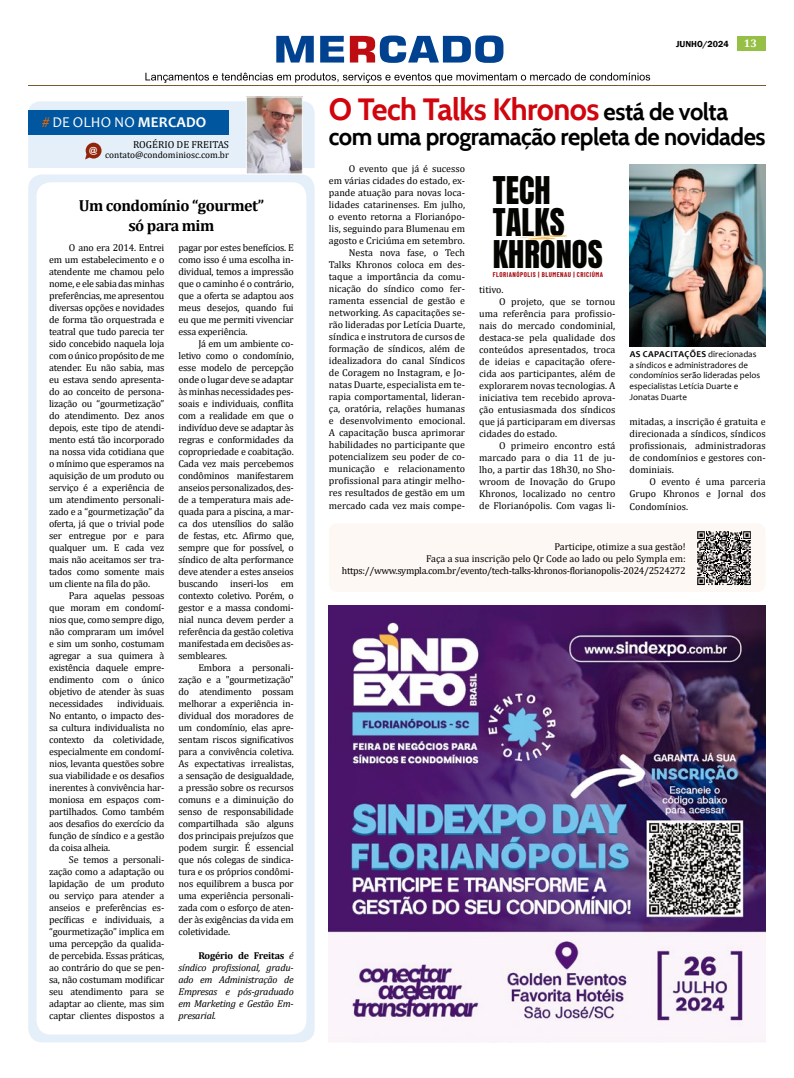
<style>
.page{position:relative;width:794px;height:1078px;background:#fff}
.page>*{position:absolute;margin:0;border:0;box-sizing:border-box;transform-origin:0 0}
.t1{font:32.5px/32px "Anton";color:#040400}
.t2{font:700 30.6px "Cabin";letter-spacing:-.02em;color:#d0050d}
.t3{font:700 23.8px "Cabin";letter-spacing:-.02em;color:#000}
.t4{font:700 16px/20px "Cambria";letter-spacing:-.03em;color:#000;text-align:center}
.t5{font:15px "Candara";letter-spacing:.01em;color:#fff}
.t6{font:700 11px "Cambria";color:#fff}
.t7{font:10.2px "Cambria";color:#000}
.t8{font:10px/12px "Cambria";color:#000;text-align:justify}
.t9{font:10px/12px "Cambria";letter-spacing:-.03em;color:#000;text-align:right}
.t10{font:italic 10px/12px "Cambria";letter-spacing:-.02em;color:#000;text-align:justify}
.t11{font:9.4px "Cambria";color:#000}
.t12{font:9px/10.8px "Candara";color:#000}
.t13{font:600 9px "Franklin Gothic";color:#000}
.t14{font:700 8.4px "Arial";color:#fff}
.t15{font:700 6.8px "Barlow Condensed";letter-spacing:.07em;color:#a91116}
.s1{color:#e86500}
.s2{font-weight:700}
.s3{font-weight:700;font-style:normal}
.s4{font-size:23.8px;color:#000}
</style>
<div class="page">
<svg style="left:276px;top:36px;width:38px;height:26px"></svg>
<svg style="left:320px;top:36px;width:24px;height:26px"></svg>
<svg style="left:350px;top:36px;width:153px;height:27px"></svg>
<svg style="left:145px;top:73px;width:505px;height:10px"></svg>
<hr style="left:28px;top:85px;width:737px;height:1px;background:#775935">
<div style="left:28px;top:174px;width:287px;height:868px;background:#e5eff9;border-radius:14px"></div>
<div style="left:36px;top:182px;width:270px;height:852px;background:#fff;border-radius:14px"></div>
<img style="left:248px;top:98px;width:53px;height:74px">
<div style="left:246px;top:96px;width:57px;height:78px;border:1px solid #fff"></div>
<svg style="left:28px;top:101px;width:287px;height:67px;background:#a0b7ce"></svg>
<div style="left:737px;top:36px;width:28px;height:14px;background:#96c045"></div>
<img style="left:329px;top:605px;width:436px;height:437px">
<img style="left:629px;top:164px;width:136px;height:182px">
<svg style="left:519px;top:235px;width:48px;height:4px"></svg>
<div style="left:329px;top:523px;width:436px;height:69px;background:#fef8f5;border-radius:9px"></div>
<img style="left:697px;top:531px;width:54px;height:54px">
<h3 class="t5" style="left:42px;top:112px;width:166px"><span class="s1">#</span> DE OLHO NO <span class="s2">MERCADO</span></h3>
<p class="t14" style="left:89px;top:144px;width:10px">@</p>
<p class="t7" style="left:133px;top:138px;width:97px">ROGÉRIO DE FREITAS</p>
<p class="t11" style="left:105px;top:149px;width:125px">contato@condominiosc.com.br</p>
<h3 class="t4" style="left:79px;top:195px;width:187px">Um condomínio “gourmet” só para mim</h3>
<p class="t8" style="left:49px;top:241px;width:117px;text-indent:20px">O ano era 2014. Entrei em um estabelecimento e o atendente me chamou pelo nome, e ele sabia das minhas preferências, me apresentou diversas opções e novidades de forma tão orquestrada e teatral que tudo parecia ter sido concebido naquela loja com o único propósito de me atender. Eu não sabia, mas eu estava sendo apresenta&shy;do ao conceito de persona&shy;lização ou “gourmetização” do atendimento. Dez anos depois, este tipo de atendi&shy;mento está tão incorporado na nossa vida cotidiana que o mínimo que esperamos na aquisição de um produto ou serviço é a experiência de um atendimento personali&shy;zado e a “gourmetização” da oferta, já que o trivial pode ser entregue por e para qualquer um. E cada vez mais não aceitamos ser tra&shy;tados como somente mais um cliente na fila do pão.</p>
<p class="t8" style="left:49px;top:589px;width:117px;text-indent:20px">Para aquelas pessoas que moram em condomí&shy;nios que, como sempre digo, não compraram um imóvel e sim um sonho, costumam agregar a sua quimera à existência daquele empre&shy;endimento com o único objetivo de atender às suas necessidades</p>
<p class="t8" style="left:49px;top:697px;width:117px;text-indent:68px">individuais.<br>No entanto, o impacto des&shy;sa cultura individualista no contexto da coletividade, especialmente em condomí&shy;nios, levanta questões sobre sua viabilidade e os desafios inerentes à convivência har&shy;moniosa em espaços com&shy;partilhados. Como também aos desafios do exercício da função de síndico e a gestão da coisa alheia.</p>
<p class="t8" style="left:49px;top:853px;width:117px;text-indent:20px">Se temos a personali&shy;zação como a adaptação ou lapidação de um produto ou serviço para atender a anseios e preferências es&shy;pecíficas e individuais, a “gourmetização” implica em uma percepção da qualida&shy;de percebida. Essas práticas, ao contrário do que se pen&shy;sa, não costumam modificar seu atendimento para se adaptar ao cliente, mas sim captar clientes dispostos a</p>
<p class="t8" style="left:178px;top:241px;width:117px">pagar por estes benefícios. E como isso é uma escolha in&shy;dividual, temos a impressão que o caminho é o contrário, que a oferta se adaptou aos meus desejos, quando fui eu que me permiti vivenciar essa experiência.</p>
<p class="t8" style="left:178px;top:337px;width:117px;text-indent:20px">Já em um ambiente co&shy;letivo como o condomínio, esse modelo de percepção onde o lugar deve se adaptar às minhas necessidades pes&shy;soais e individuais, conflita com a realidade em que o indivíduo deve se adaptar às regras e conformidades da copropriedade e coabitação.<br>Cada vez mais percebemos condôminos manifestarem anseios personalizados, des&shy;de a temperatura mais ade&shy;quada para a piscina, a mar&shy;ca dos utensílios do salão de festas, etc. Afirmo que, sempre que for possível, o síndico de alta performance deve atender a estes anseios buscando inseri-los em contexto coletivo. Porém, o gestor e a massa condomi&shy;nial nunca devem perder a referência da gestão coletiva manifestada em decisões as&shy;sembleares.</p>
<p class="t8" style="left:178px;top:661px;width:117px;text-indent:20px">Embora a personali&shy;zação e a "gourmetização" do atendimento possam melhorar a experiência in&shy;dividual dos moradores de um condomínio, elas apre&shy;sentam riscos significativos para a convivência coletiva.<br>As expectativas irrealistas, a sensação de desigualdade, a pressão sobre os recursos comuns e a diminuição do senso de responsabilidade compartilhada são alguns dos principais prejuízos que podem surgir. É essencial que nós colegas de sindica&shy;tura e os próprios condômi&shy;nos equilibrem a busca por uma experiência personali&shy;zada com o esforço de aten&shy;der às exigências da vida em coletividade.</p>
<p class="t10" style="left:178px;top:949px;width:117px;text-indent:20px"><span class="s3">Rogério de Freitas</span> é síndico profissional, gradu&shy;ado em Administração de Empresas e pós-graduado em Marketing e Gestão Em&shy;presarial.</p>
<p class="t13" style="left:676px;top:39px;width:54px">JUNHO/2024</p>
<p class="t6" style="left:744px;top:36px;width:15px">13</p>
<h2 class="t2" style="left:329px;top:90px;width:401px">O Tech Talks Khronos <span class="s4">está de volta</span></h2>
<h3 class="t3" style="left:329px;top:122px;width:438px">com uma programação repleta de novidades</h3>
<p class="t8" style="left:329px;top:163px;width:138px;text-align:right">O evento que já é sucesso<br>em várias cidades do estado, ex&shy;pande atuação para novas loca&shy;lidades catarinenses. Em julho, o evento retorna a Florianópo&shy;lis, seguindo para Blumenau em agosto e Criciúma em setembro.<br>Nesta nova fase, o Tech<br>Talks Khronos coloca em des&shy;taque a importância da comu&shy;nicação do síndico como fer&shy;ramenta essencial de gestão e networking. As capacitações se&shy;rão lideradas por Letícia Duarte, síndica e instrutora de cursos de formação de síndicos, além de idealizadora do canal Síndicos de Coragem no Instagram, e Jo&shy;natas Duarte, especialista em te&shy;rapia comportamental, lideran&shy;ça, oratória, relações humanas e desenvolvimento emocional.<br>A capacitação busca aprimorar habilidades no participante que potencializem seu poder de co&shy;municação e relacionamento profissional para atingir melho&shy;res resultados de gestão em um mercado cada vez mais compe-</p>
<h1 class="t1" style="left:493px;top:177px;width:111px">TECH<br>TALKS<br>KHRONOS</h1>
<p class="t15" style="left:493px;top:270px;width:112px">FLORIANÓPOLIS | BLUMENAU | CRICIÚMA</p>
<p class="t8" style="left:479px;top:283px;width:26px">titivo.</p>
<p class="t8" style="left:499px;top:295px;width:118px">O projeto, que se tornou</p>
<p class="t8" style="left:479px;top:307px;width:138px">uma referência para profissio-</p>
<p class="t8" style="left:479px;top:319px;width:138px">nais do mercado condominial,</p>
<p class="t8" style="left:479px;top:331px;width:138px">destaca-se pela qualidade dos</p>
<p class="t8" style="left:479px;top:343px;width:138px">conteúdos apresentados, troca</p>
<p class="t8" style="left:479px;top:355px;width:138px">de ideias e capacitação ofere-</p>
<p class="t8" style="left:479px;top:367px;width:138px">cida aos participantes, além de</p>
<p class="t8" style="left:479px;top:379px;width:138px">explorarem novas tecnologias. A</p>
<p class="t8" style="left:479px;top:391px;width:138px">iniciativa tem recebido aprova-</p>
<p class="t8" style="left:479px;top:403px;width:138px">ção entusiasmada dos síndicos</p>
<p class="t8" style="left:479px;top:415px;width:138px">que já participaram em diversas</p>
<p class="t8" style="left:479px;top:427px;width:79px">cidades do estado.</p>
<p class="t8" style="left:499px;top:439px;width:118px">O primeiro encontro está</p>
<p class="t8" style="left:479px;top:451px;width:138px">marcado para o dia 11 de ju-</p>
<p class="t8" style="left:479px;top:463px;width:138px">lho, a partir das 18h30, no Sho-</p>
<p class="t8" style="left:479px;top:475px;width:138px">wroom de Inovação do Grupo</p>
<p class="t8" style="left:479px;top:487px;width:138px">Khronos, localizado no centro</p>
<p class="t8" style="left:479px;top:499px;width:138px">de Florianópolis. Com vagas li-</p>
<p class="t12" style="left:629px;top:348px;width:132px"><span class="s2">AS CAPACITAÇÕES</span> direcionadas a síndicos e administradores de condomínios serão lideradas pelos especialistas Letícia Duarte e<br>Jonatas Duarte</p>
<p class="t8" style="left:629px;top:416px;width:138px">mitadas, a inscrição é gratuita e direcionada a síndicos, síndicos profissionais, administradoras de condomínios e gestores con&shy;dominiais.</p>
<p class="t8" style="left:629px;top:476px;width:138px;text-indent:20px">O evento é uma parceria Grupo Khronos e Jornal dos Condomínios.</p>
<p class="t9" style="left:342px;top:540px;width:345px">Participe, otimize a sua gestão!<br>Faça a sua inscrição pelo Qr Code ao lado ou pelo Sympla em: https://www.sympla.com.br/evento/tech-talks-khronos-florianopolis-2024/2524272</p>
</div>
